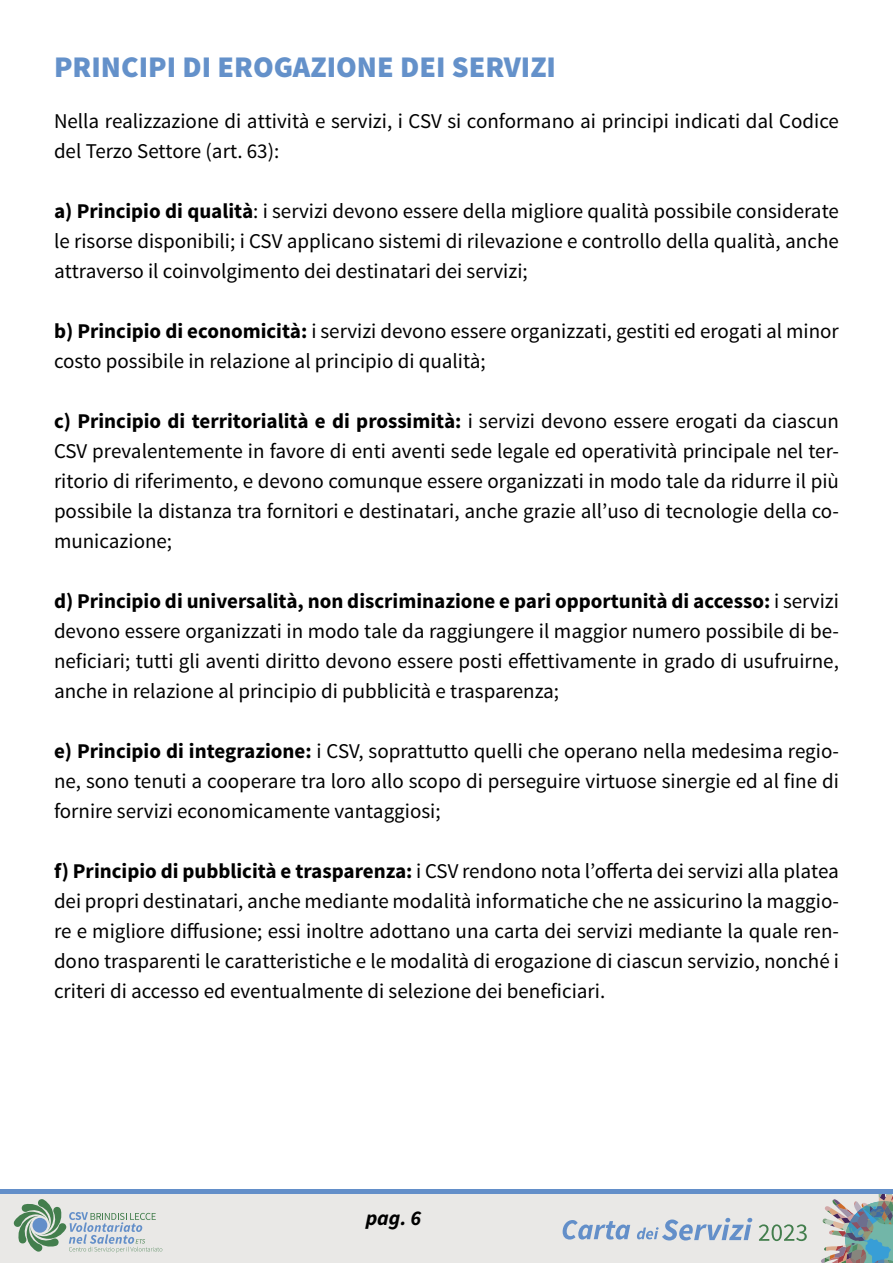
<style>
.page{position:relative;width:893px;height:1263px;background:#fff}
.page>*{position:absolute;margin:0;border:0;box-sizing:border-box;transform-origin:0 0}
.t1{font:900 30px "Source Sans Pro";color:#6491ca}
.t2{font:21px/30px "Source Sans Pro";color:#000;text-align:justify}
.t3{font:italic 700 21px "Source Sans Pro";color:#000}
.s1{font-weight:700}
</style>
<div class="page">
<div style="left:0;top:1190px;width:893px;height:73px;background:#638fc9"></div>
<div style="left:0;top:1194px;width:893px;height:69px;background:#e9e8e6"></div>
<svg style="left:759px;top:1224px;width:48px;height:17px"></svg>
<svg style="left:563px;top:1220px;width:67px;height:19px"></svg>
<svg style="left:637px;top:1218px;width:115px;height:22px"></svg>
<svg style="left:14px;top:1199px;width:148px;height:54px"></svg>
<img style="left:821px;top:1194px;width:72px;height:69px">
<h1 class="t1" style="left:54px;top:47px;width:504px">PRINCIPI DI EROGAZIONE DEI SERVIZI</h1>
<p class="t2" style="left:54px;top:106px;width:786px">Nella realizzazione di attività e servizi, i CSV si conformano ai principi indicati dal Codice del Terzo Settore (art. 63):</p>
<p class="t2" style="left:54px;top:197px;width:786px"><span class="s1">a) Principio di qualità</span>: i servizi devono essere della migliore qualità possibile considerate le risorse disponibili; i CSV applicano sistemi di rilevazione e controllo della qualità, anche attraverso il coinvolgimento dei destinatari dei servizi;</p>
<p class="t2" style="left:54px;top:317px;width:786px"><span class="s1">b) Principio di economicità:</span> i servizi devono essere organizzati, gestiti ed erogati al minor costo possibile in relazione al principio di qualità;</p>
<p class="t2" style="left:54px;top:407px;width:786px"><span class="s1">c) Principio di territorialità e di prossimità:</span> i servizi devono essere erogati da ciascun CSV prevalentemente in favore di enti aventi sede legale ed operatività principale nel ter&shy;ritorio di riferimento, e devono comunque essere organizzati in modo tale da ridurre il più possibile la distanza tra fornitori e destinatari, anche grazie all’uso di tecnologie della co&shy;municazione;</p>
<p class="t2" style="left:54px;top:587px;width:786px"><span class="s1">d) Principio di universalità, non discriminazione e pari opportunità di accesso:</span> i servizi devono essere organizzati in modo tale da raggiungere il maggior numero possibile di be&shy;neficiari; tutti gli aventi diritto devono essere posti effettivamente in grado di usufruirne, anche in relazione al principio di pubblicità e trasparenza;</p>
<p class="t2" style="left:54px;top:737px;width:786px"><span class="s1">e) Principio di integrazione:</span> i CSV, soprattutto quelli che operano nella medesima regio&shy;ne, sono tenuti a cooperare tra loro allo scopo di perseguire virtuose sinergie ed al fine di fornire servizi economicamente vantaggiosi;</p>
<p class="t2" style="left:54px;top:857px;width:786px"><span class="s1">f) Principio di pubblicità e trasparenza:</span> i CSV rendono nota l’offerta dei servizi alla platea dei propri destinatari, anche mediante modalità informatiche che ne assicurino la maggio&shy;re e migliore diffusione; essi inoltre adottano una carta dei servizi mediante la quale ren&shy;dono trasparenti le caratteristiche e le modalità di erogazione di ciascun servizio, nonché i criteri di accesso ed eventualmente di selezione dei beneficiari.</p>
<p class="t3" style="left:366px;top:1204px;width:57px">pag. 6</p>
</div>
